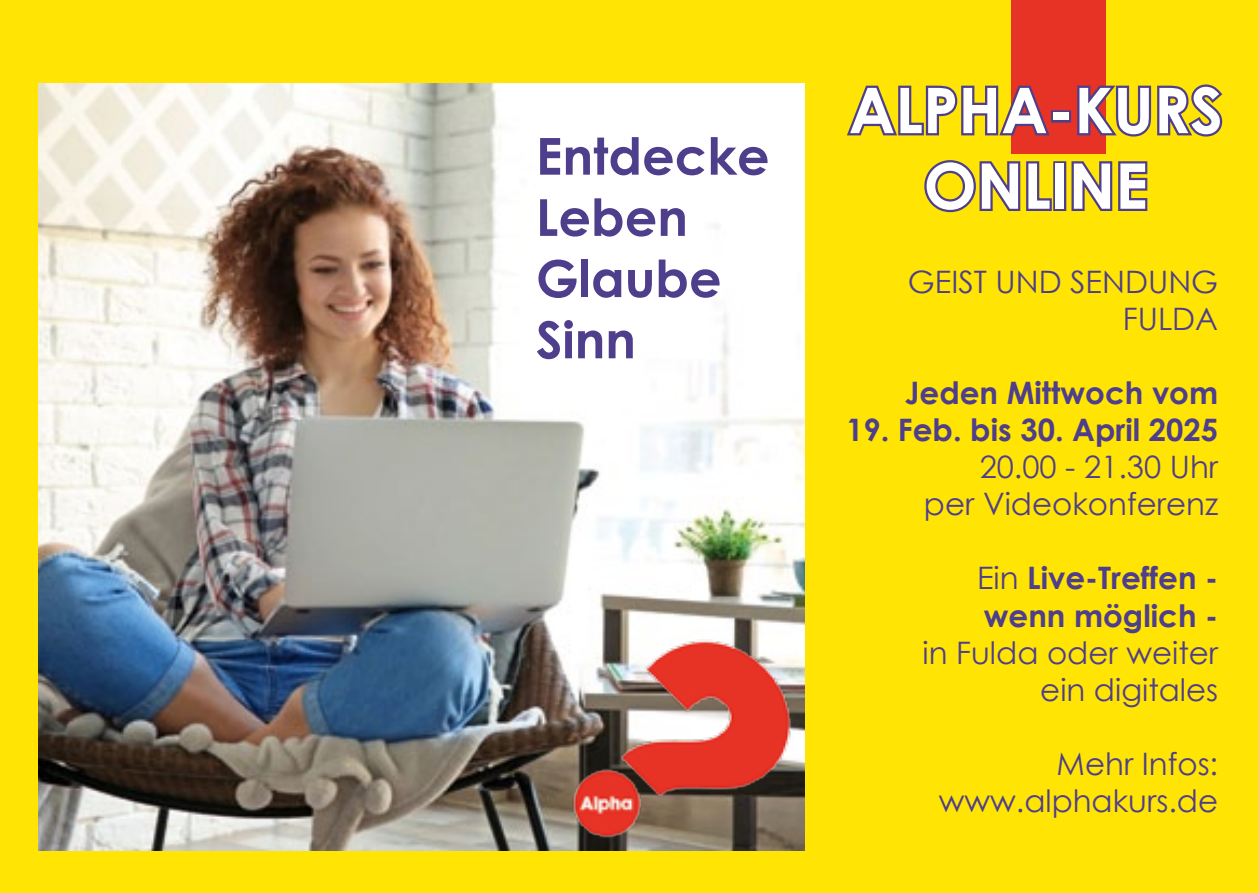
<style>
.page{position:relative;width:1259px;height:893px;background:#ffe404}
.page>*{position:absolute;margin:0;border:0;box-sizing:border-box;transform-origin:0 0}
.t1{font:700 63px/75.6px "Century Gothic";color:#fff;text-align:center}
.t2{font:700 51px/61.2px "Century Gothic";color:#4e3e8b}
.t3{font:30.9px/37.2px "Century Gothic";color:#4e3e8b;text-align:right}
.t4{font:700 30.9px/37.2px "Century Gothic";color:#4e3e8b}
.s1{font-weight:400}
</style>
<div class="page">
<div style="left:1011px;top:0;width:94px;height:154px;background:#e73325"></div>
<svg style="left:847px;top:85px;width:203px;height:51px"></svg>
<div style="left:1051px;top:110px;width:20px;height:13px;border:4px solid #4e3e8b"></div>
<svg style="left:1077px;top:82px;width:146px;height:58px"></svg>
<svg style="left:924px;top:160px;width:128px;height:53px"></svg>
<div style="left:1053px;top:161px;width:13px;height:50px;border:4px solid #4e3e8b"></div>
<svg style="left:1071px;top:161px;width:77px;height:50px"></svg>
<img style="left:38px;top:84px;width:767px;height:767px">
<img style="left:561px;top:630px;width:241px;height:221px">
<h2 class="t2" style="left:536px;top:123px;width:235px">Entdecke<br>Leben<br>Glaube<br>Sinn</h2>
<h1 class="t1" style="left:848px;top:70px;width:376px">Alpha-Kurs<br>Online</h1>
<p class="t3" style="left:908px;top:263px;width:312px">Geist und Sendung fulda</p>
<p class="t4" style="left:904px;top:373px;width:315px">Jeden Mittwoch vom</p>
<p class="t4" style="left:846px;top:410px;width:374px">19. Feb. bis 30. April 2025</p>
<p class="t3" style="left:924px;top:448px;width:296px">20.00 - 21.30 U hr per Videokonferenz</p>
<p class="t4" style="left:977px;top:558px;width:243px"><span class="s1">Ein</span> Live-Treffen - wenn möglich -</p>
<p class="t3" style="left:922px;top:633px;width:297px">in Fulda oder weiter ein digitales</p>
<p class="t3" style="left:938px;top:745px;width:281px">Mehr Infos: www.alphakurs.de</p>
</div>
